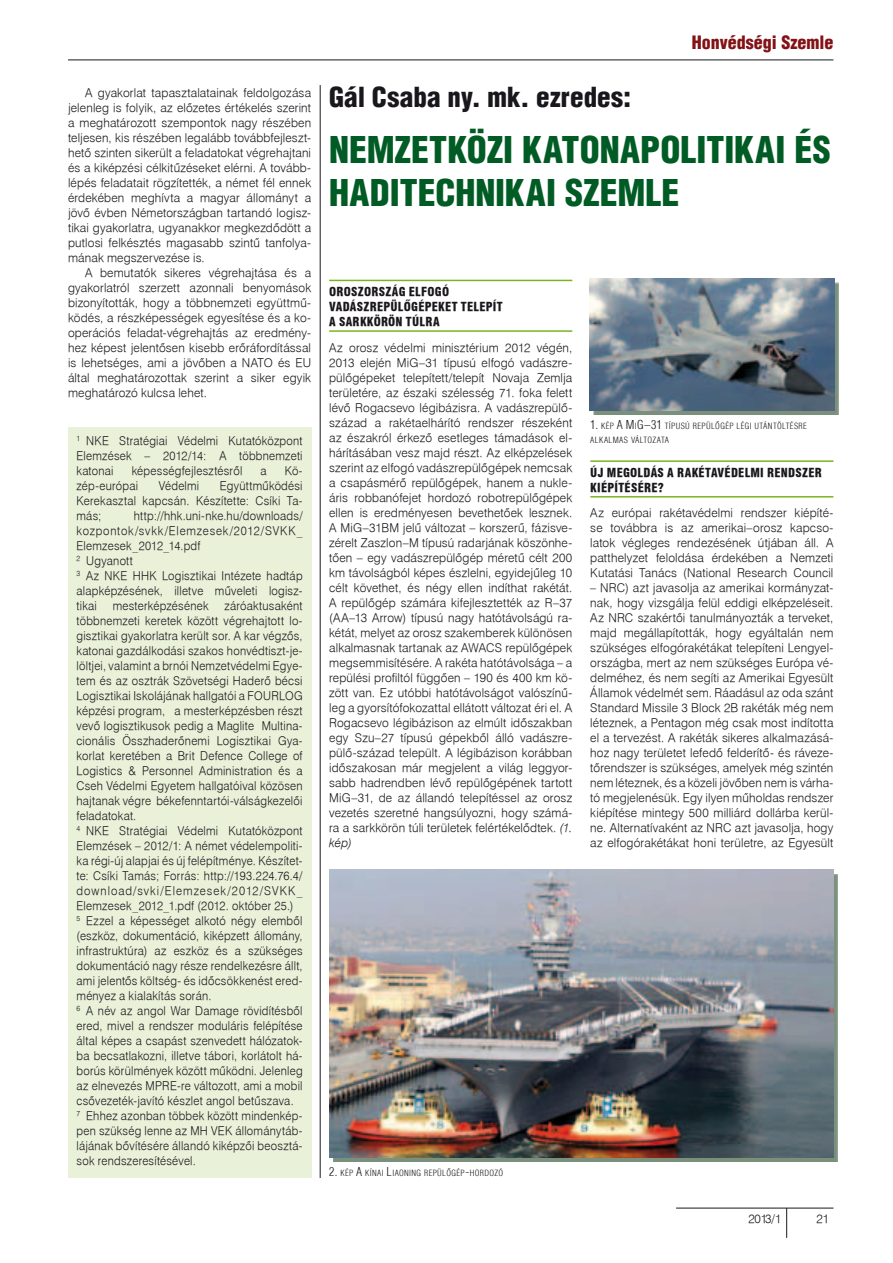
<style>
.page{position:relative;width:893px;height:1263px;background:#fff}
.page>*{position:absolute;margin:0;border:0;box-sizing:border-box;transform-origin:0 0}
.t1{font:900 36px/43.2px "H Switzerland Cond";letter-spacing:.005em;color:#005c24}
.t2{font:900 27px "H Switzerland Cond";letter-spacing:.01em;color:#1a171c}
.t3{font:900 18px "H Switzerland Cond";color:#821216}
.t4{font:12px/15px "Swiss 721 Lt PFL";letter-spacing:.02em;color:#1a171c;text-align:justify}
.t5{font:12px/15px "Swiss 721 Lt PFL";letter-spacing:.02em;color:#1a171c;text-align:justify;scale:.95 1}
.t6{font:12px/15px "Swiss 721 Blk Cn PFL";letter-spacing:.02em;color:#1a171c}
.t7{font:300 8.4px/14.2px "H Switzerland Cond";letter-spacing:.04em;color:#1a171c}
.s1{font-style:italic}
.s2{font-size:12px}
</style>
<div class="page">
<hr style="left:68px;top:60px;width:765px;height:1px;background:#1a171c">
<hr style="left:676px;top:1208px;width:157px;height:1px;background:#1a171c">
<hr style="left:786px;top:1208px;width:1px;height:30px;background:#1a171c">
<div style="left:68px;top:427px;width:243px;height:751px;background:#e9f1d9"></div>
<hr style="left:320px;top:85px;width:1px;height:1093px;background:#1a171c">
<hr style="left:329px;top:280px;width:243px;height:1px;background:#7ab51d">
<hr style="left:329px;top:330px;width:243px;height:2px;background:#7ab51d">
<hr style="left:590px;top:460px;width:243px;height:2px;background:#7ab51d">
<hr style="left:590px;top:496px;width:243px;height:1px;background:#7ab51d">
<div style="left:594px;top:283px;width:245px;height:132px;background:#6c846f;opacity:.9"></div>
<img style="left:589px;top:279px;width:245px;height:132px">
<div style="left:333px;top:874px;width:505px;height:288px;background:#6c846f;opacity:.9"></div>
<img style="left:329px;top:870px;width:504px;height:287px">
<p class="t4" style="left:68px;top:85px;width:245px;text-indent:17px">A gyakorlat tapasztalatainak feldolgozása jelenleg is folyik, az előzetes értékelés szerint a meghatározott szempontok nagy részében teljesen, kis részében legalább továbbfejleszt&shy;hető szinten sikerült a feladatokat végrehajtani és a kiképzési célkitűzéseket elérni. A tovább&shy;lépés feladatait rögzítették, a német fél ennek érdekében meghívta a magyar állományt a jövő évben Németországban tartandó logisz&shy;tikai gyakorlatra, ugyanakkor megkezdődött a putlosi felkésztés magasabb szintű tanfolya&shy;mának megszervezése is.</p>
<p class="t4" style="left:68px;top:265px;width:245px;text-indent:17px">A bemutatók sikeres végrehajtása és a gyakorlatról szerzett azonnali benyomások bizonyították, hogy a többnemzeti együttmű&shy;ködés, a részképességek egyesítése és a ko&shy;operációs feladat-végrehajtás az eredmény&shy;hez képest jelentősen kisebb erőráfordítással is lehetséges, ami a jövőben a NATO és EU által meghatározottak szerint a siker egyik meghatározó kulcsa lehet.</p>
<p class="t5" style="left:77px;top:433px;width:239px"><sup>1</sup> NKE Stratégiai Védelmi Kutatóközpont Elemzések – 2012/14: A többnemzeti katonai</p>
<p class="t5" style="left:132px;top:463px;width:118px">képességfejlesztésről</p>
<p class="t5" style="left:260px;top:463px;width:8px">a</p>
<p class="t5" style="left:285px;top:463px;width:20px">Kö-</p>
<p class="t5" style="left:77px;top:478px;width:66px">zép-európai</p>
<p class="t5" style="left:159px;top:478px;width:44px">Védelmi</p>
<p class="t5" style="left:77px;top:478px;width:240px;text-indent:143px">Együttműködési Kerekasztal kapcsán. Készítette: Csíki Ta&shy;más;</p>
<p class="t5" style="left:77px;top:508px;width:240px;text-align:left;text-indent:57px">http://hhk.uni-nke.hu/downloads/ kozpontok/svkk/Elemzesek/2012/SVKK_<br>Elemzesek_2012_14.pdf<br><sup>2</sup> Ugyanott<br><sup>3</sup> Az NKE HHK Logisztikai Intézete hadtáp alapképzésének, illetve műveleti logisz&shy;tikai</p>
<p class="t5" style="left:77px;top:598px;width:240px;text-align:left;text-indent:148px">záróaktusaként többnemzeti keretek között végrehajtott lo&shy;gisztikai gyakorlatra került sor. A kar végzős, katonai gazdálkodási szakos honvédtiszt-je&shy;löltjei, valamint a brnói Nemzetvédelmi Egye&shy;tem és az osztrák Szövetségi Haderő bécsi Logisztikai Iskolájának hallgatói a FOURLOG képzési program, a mesterképzésben részt vevő logisztikusok pedig a Maglite Multina&shy;cionális Összhaderőnemi Logisztikai Gya&shy;korlat keretében a Brit Defence College of Logistics &amp; Personnel Administration és a Cseh Védelmi Egyetem hallgatóival közösen hajtanak végre békefenntartói-válságkezelői feladatokat.<br><sup>4</sup> NKE Stratégiai Védelmi Kutatóközpont Elemzések – 2012/1: A német védelempoliti&shy;ka régi-új alapjai és új felépítménye. Készítet&shy;te: Csíki Tamás; Forrás: http://193.224.76.4/ download/svki/Elemzesek/2012/SVKK_ Elemzesek_2012_1.pdf (2012. október 25.)<br><sup>5</sup> Ezzel a képességet alkotó négy elemből (eszköz, dokumentáció, kiképzett állomány, infrastruktúra) az eszköz és a szükséges dokumentáció nagy része rendelkezésre állt, ami jelentős költség- és időcsökkenést ered&shy;ményez a kialakítás során.<br><sup>6</sup> A név az angol War Damage rövidítésből ered, mivel a rendszer moduláris felépítése által képes a csapást szenvedett hálózatok&shy;ba becsatlakozni, illetve tábori, korlátolt há&shy;borús körülmények között működni. Jelenleg az elnevezés MPRE-re változott, ami a mobil csővezeték-javító készlet angol betűszava.<br><sup>7</sup> Ehhez azonban többek között mindenkép&shy;pen szükség lenne az MH VEK állománytáb&shy;lájának bővítésére állandó kiképzői beosztá&shy;sok rendszeresítésével.</p>
<p class="t5" style="left:113px;top:598px;width:103px">mesterképzésének</p>
<h3 class="t3" style="left:692px;top:31px;width:143px">HONVÉDSÉGI SZEMLE</h3>
<h2 class="t2" style="left:329px;top:80px;width:303px">GÁL CSABA NY. MK. EZREDES:</h2>
<h1 class="t1" style="left:329px;top:128px;width:118px">NEMZETKÖZI</h1>
<h1 class="t1" style="left:329px;top:128px;width:501px;text-indent:193px">KATONAPOLITIKAI ÉS<br>HADITECHNIKAI SZEMLE</h1>
<p class="t6" style="left:329px;top:284px;width:175px">OROSZORSZÁG ELFOGÓ<br>VADÁSZREPÜLŐGÉPEKET TELEPÍT<br>A SARKKÖRÖN TÚLRA</p>
<p class="t4" style="left:329px;top:340px;width:245px">Az orosz védelmi minisztérium 2012 végén, 2013 elején MiG–31 típusú elfogó vadászre&shy;pülőgépeket telepített/telepít Novaja Zemlja területére, az északi szélesség 71. foka felett lévő Rogacsevo légibázisra. A vadászrepülő&shy;század a rakétaelhárító rendszer részeként az északról érkező esetleges támadások el&shy;hárításában vesz majd részt. Az elképzelések szerint az elfogó vadászrepülőgépek nemcsak a csapásmérő repülőgépek, hanem a nukle&shy;áris robbanófejet hordozó robotrepülőgépek ellen is eredményesen bevethetőek lesznek.<br>A MiG–31BM jelű változat – korszerű, fázisve&shy;zérelt Zaszlon–M típusú radarjának köszönhe&shy;tően – egy vadászrepülőgép méretű célt 200 km távolságból képes észlelni, egyidejűleg 10 célt követhet, és négy ellen indíthat rakétát.<br>A repülőgép számára kifejlesztették az R–37 (AA–13 Arrow) típusú nagy hatótávolságú ra&shy;kétát, melyet az orosz szakemberek különösen alkalmasnak tartanak az AWACS repülőgépek megsemmisítésére. A rakéta hatótávolsága – a repülési profiltól függően – 190 és 400 km kö&shy;zött van. Ez utóbbi hatótávolságot valószínű&shy;leg a gyorsítófokozattal ellátott változat éri el. A Rogacsevo légibázison az elmúlt időszakban egy Szu–27 típusú gépekből álló vadászre&shy;pülő-század települt. A légibázison korábban időszakosan már megjelent a világ leggyor&shy;sabb hadrendben lévő repülőgépének tartott MiG–31, de az állandó telepítéssel az orosz vezetés szeretné hangsúlyozni, hogy számá&shy;ra a sarkkörön túli területek felértékelődtek. <span class="s1">(1. kép)</span></p>
<p class="t7" style="left:590px;top:419px;width:218px"><span class="s2">1.</span> KÉP <span class="s2">A M</span> I<span class="s2">G–31</span> TÍPUSÚ REPÜLŐGÉP LÉGI UTÁNTÖLTÉSRE<br>ALKALMAS VÁLTOZATA</p>
<p class="t6" style="left:590px;top:465px;width:233px">ÚJ MEGOLDÁS A RAKÉTAVÉDELMI RENDSZER<br>KIÉPÍTÉSÉRE?</p>
<p class="t4" style="left:590px;top:505px;width:245px">Az európai rakétavédelmi rendszer kiépíté&shy;se továbbra is az amerikai–orosz kapcso&shy;latok végleges rendezésének útjában áll. A patthelyzet feloldása érdekében a Nemzeti Kutatási Tanács (National Research Council</p>
<p class="t4" style="left:590px;top:580px;width:245px">– NRC) azt javasolja az amerikai kormányzat&shy;nak, hogy vizsgálja felül eddigi elképzeléseit.<br>Az NRC szakértői tanulmányozták a terveket, majd megállapították, hogy egyáltalán nem szükséges elfogórakétákat telepíteni Lengyel&shy;országba, mert az nem szükséges Európa vé&shy;delméhez, és nem segíti az Amerikai Egyesült Államok védelmét sem. Ráadásul az oda szánt Standard Missile 3 Block 2B rakéták még nem léteznek, a Pentagon még csak most indította el a tervezést. A rakéták sikeres alkalmazásá&shy;hoz nagy területet lefedő felderítő- és ráveze&shy;tőrendszer is szükséges, amelyek még szintén nem léteznek, és a közeli jövőben nem is várha&shy;tó megjelenésük. Egy ilyen műholdas rendszer kiépítése mintegy 500 milliárd dollárba kerül&shy;ne. Alternatívaként az NRC azt javasolja, hogy az elfogórakétákat honi területre, az Egyesült</p>
<p class="t7" style="left:329px;top:1165px;width:175px"><span class="s2">2.</span> KÉP <span class="s2">A</span> KÍNAI <span class="s2">L</span>IAONING REPÜLŐGÉP<span class="s2">-</span>HORDOZÓ</p>
<p class="t4" style="left:748px;top:1211px;width:35px">2013/1</p>
<p class="t4" style="left:816px;top:1211px;width:14px">21</p>
</div>
